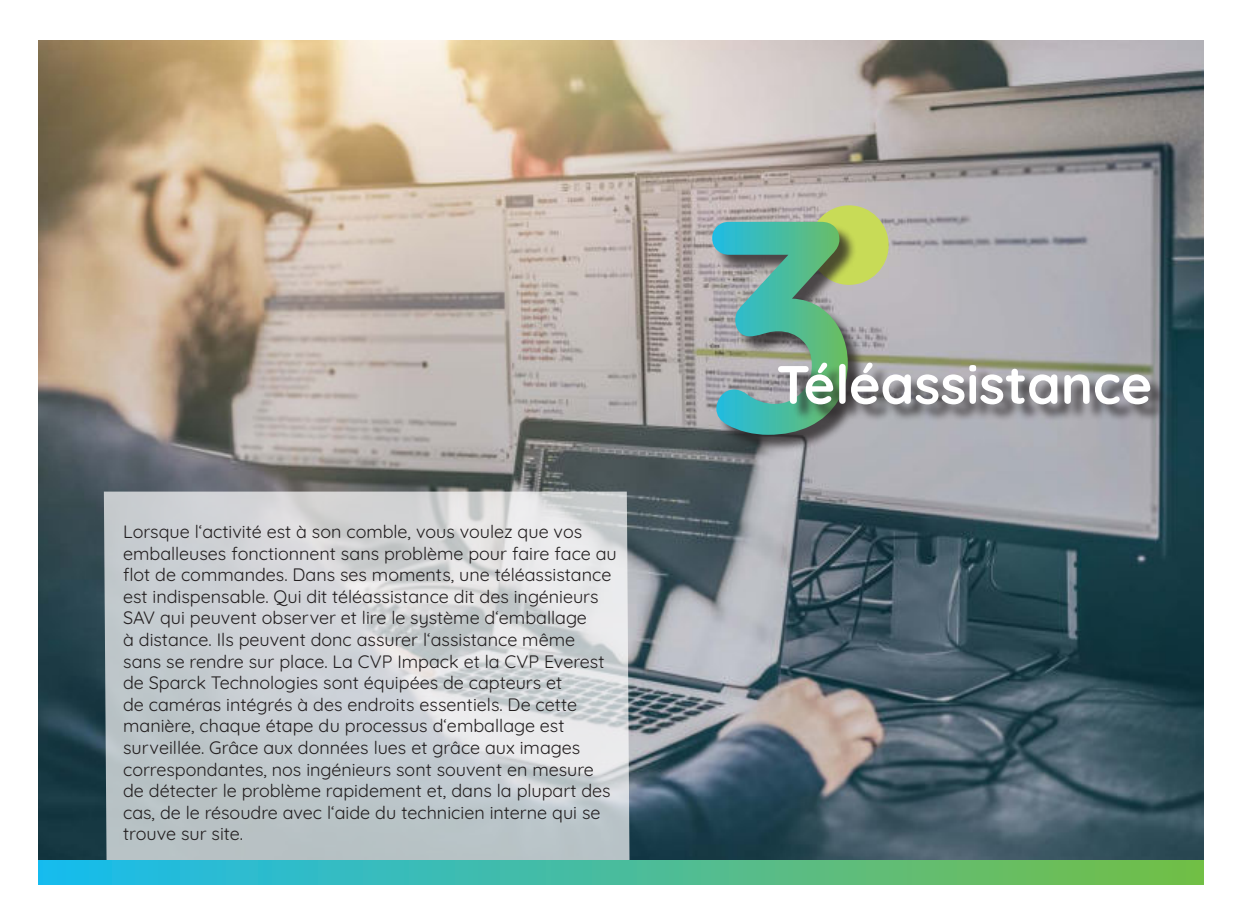
<style>
.page{position:relative;width:1242px;height:918px;background:#fff}
.page>*{position:absolute;margin:0;border:0;box-sizing:border-box;transform-origin:0 0}
.t1{font:700 300px "Quicksand";color:#fff}
.t2{font:700 54px "Quicksand";color:#fff}
.t3{font:300 18px/21.6px "Quicksand";color:#231f20}
</style>
<div class="page">
<img style="left:38px;top:40px;width:1166px;height:820px">
<svg style="left:104px;top:492px;width:525px;height:368px;background:#cbd0d3"></svg>
<div style="left:810px;top:205px;width:79px;height:80px;background:#c8db57;border-radius:50%"></div>
<div style="left:715px;top:224px;width:151px;height:230px;background:#231f20;opacity:.75"></div>
<div style="left:781px;top:365px;width:387px;height:58px;background:#231f20;opacity:.75"></div>
<div style="left:38px;top:860px;width:1166px;height:24px;background:linear-gradient(to right,#1bbbef,#77be47)"></div>
<p class="t3" style="left:123px;top:519px;width:495px">Lorsque l‘activité est à son comble, vous voulez que vos emballeuses fonctionnent sans problème pour faire face au flot de commandes. Dans ses moments, une téléassistance est indispensable. Qui dit téléassistance dit des ingénieurs SAV qui peuvent observer et lire le système d‘emballage<br>à distance. Ils peuvent donc assurer l‘assistance même sans se rendre sur place. La CVP Impack et la CVP Everest de Sparck Technologies sont équipées de capteurs et<br>de caméras intégrés à des endroits essentiels. De cette manière, chaque étape du processus d‘emballage est surveillée. Grâce aux données lues et grâce aux images correspondantes, nos ingénieurs sont souvent en mesure de détecter le problème rapidement et, dans la plupart des cas, de le résoudre avec l‘aide du technicien interne qui se trouve sur site.</p>
<h1 class="t1" style="left:703px;top:194px;width:158px">3</h1>
<h2 class="t2" style="left:776px;top:361px;width:377px">Téléassistance</h2>
</div>
